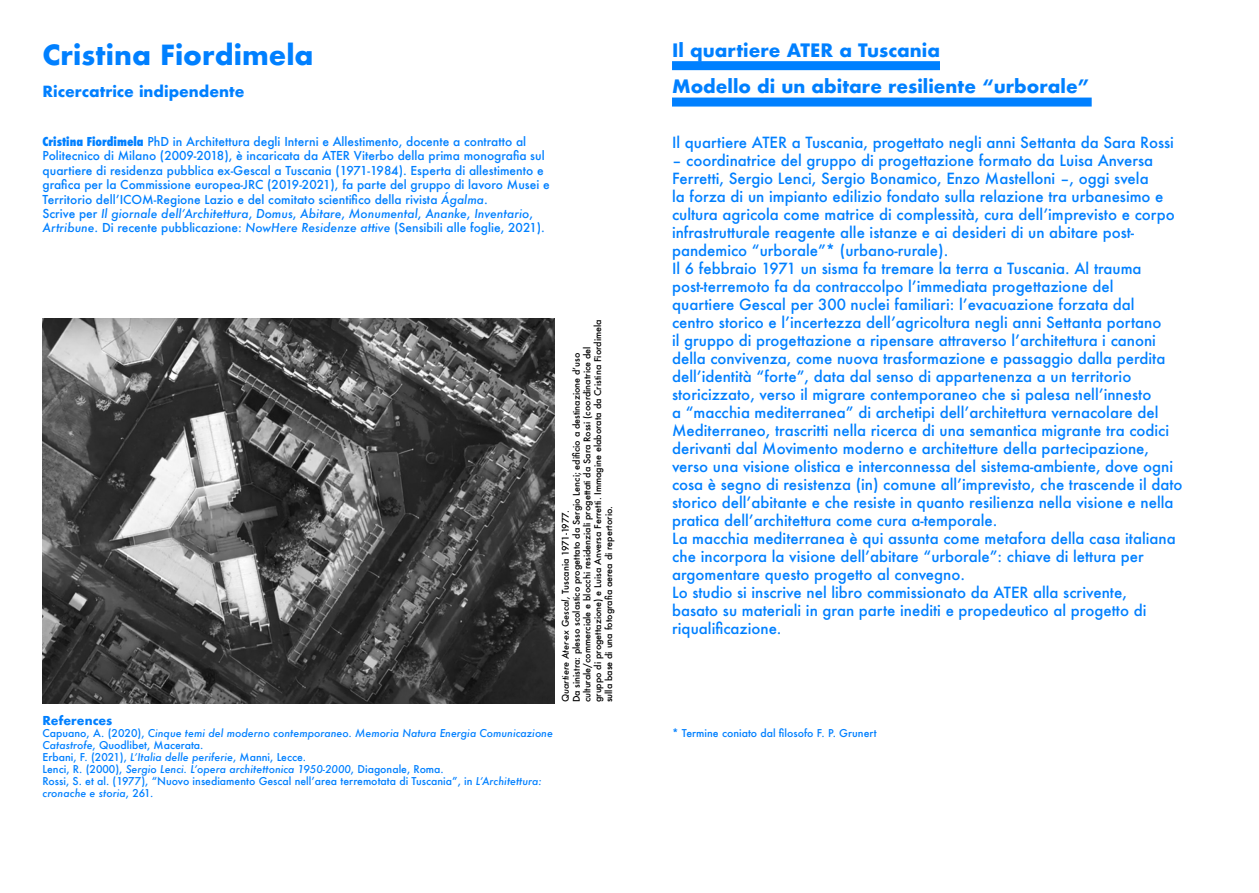
<style>
.page{position:relative;width:1259px;height:893px;background:#fff}
.page>*{position:absolute;margin:0;border:0;box-sizing:border-box;transform-origin:0 0}
.t1{font:700 27px "Futura";color:#0080ff}
.t2{font:700 18px "Futura";color:#0080ff}
.t3{font:500 15px/18px "Futura";color:#0080ff}
.t4{font:700 15px "Futura";color:#0080ff}
.t5{font:500 12px/14.4px "Futura";color:#0080ff}
.t6{font:italic 500 12px/14.4px "Futura";color:#0080ff}
.t7{font:700 12px "Futura";color:#0080ff}
.Di_default{font:500 10.5px/12px "Futura";color:#0080ff}
.t8{font:italic 500 10.5px/12px "Futura";color:#0080ff}
.t9{font:500 9px/10.8px "Futura";color:#000}
.t10{font:italic 500 9px "Futura";color:#000}
.s1{font-weight:800;font-stretch:condensed}
.s2{font-style:italic}
.s3{font-style:normal}
</style>
<div class="page">
<img style="left:43px;top:318px;width:511px;height:385px">
<div style="left:672px;top:61px;width:268px;height:9px;background:#0080ff"></div>
<div style="left:672px;top:98px;width:419px;height:9px;background:#0080ff"></div>
<p class="t1" style="left:43px;top:35px;width:272px">Cristina Fiordimela</p>
<p class="t4" style="left:43px;top:81px;width:203px">Ricercatrice indipendente</p>
<p class="t5" style="left:43px;top:134px;width:509px"><span class="s1">Cristina Fiordimela</span> PhD in Architettura degli Interni e Allestimento, docente a contratto al Politecnico di Milano (2009-2018), è incaricata da ATER Viterbo della prima monografia sul quartiere di residenza pubblica ex-Gescal a Tuscania (1971-1984). Esperta di allestimento e grafica per la Commissione europea-JRC (2019-2021), fa parte del gruppo di lavoro Musei e Territorio dell’ICOM-Regione Lazio e del comitato scientifico della rivista <span class="s2">Ágalma</span>.</p>
<p class="t6" style="left:43px;top:206px;width:504px"><span class="s3">Scrive per</span> Il giornale dell’Architettura<span class="s3">,</span> Domus<span class="s3">,</span> Abitare<span class="s3">,</span> Monumental<span class="s3">,</span> Ananke<span class="s3">,</span> Inventario<span class="s3">,<br></span>Artribune<span class="s3">. Di recente pubblicazione:</span> NowHere Residenze attive <span class="s3">(Sensibili alle foglie, 2021).</span></p>
<p class="t7" style="left:43px;top:712px;width:71px">References</p>
<p class="t8" style="left:43px;top:727px;width:512px"><span class="s3">Capuano, A. (2020),</span> Cinque temi del moderno contemporaneo. Memoria Natura Energia Comunicazione<br>Catastrofe<span class="s3">, Quodlibet, Macerata.</span></p>
<p class="Di_default" style="left:43px;top:751px;width:265px">Erbani, F. (2021), <span class="s2">L’Italia delle periferie</span>, Manni, Lecce.</p>
<p class="t8" style="left:43px;top:763px;width:403px"><span class="s3">Lenci, R. (2000),</span> Sergio Lenci. L’opera architettonica 1950-2000<span class="s3">, Diagonale, Roma.</span></p>
<p class="Di_default" style="left:43px;top:775px;width:500px">Rossi, S. et al. (1977), “Nuovo insediamento Gescal nell’area terremotata di Tuscania”, in <span class="s2">L’Architettura: cronache e storia</span>, 261.</p>
<p class="t9" style="left:571px;top:702px;width:384px;rotate:-90deg">Da sinistra: plesso scolastico progettato da Sergio Lenci; edificio a destinazione d’uso culturale/commerciale e blocchi residenziali progettati da Sara Rossi (coordinatrice del gruppo di progettazione) e Luisa Anversa Ferretti. Immagine elaborata da Cristina Fiordimela sulla base di una fotografia aerea di repertorio.</p>
<p class="t10" style="left:559px;top:702px;width:193px;rotate:-90deg">Quartiere Ater-ex Gescal, <span class="s3">Tuscania 1971-1977.</span></p>
<p class="t2" style="left:672px;top:38px;width:269px">Il quartiere ATER a Tuscania</p>
<p class="t2" style="left:672px;top:74px;width:419px">Modello di un abitare resiliente “urborale”</p>
<p class="t3" style="left:672px;top:134px;width:503px">Il quartiere ATER a Tuscania, progettato negli anni Settanta da Sara Rossi</p>
<p class="t3" style="left:672px;top:152px;width:504px">– coordinatrice del gruppo di progettazione formato da Luisa Anversa Ferretti, Sergio Lenci, Sergio Bonamico, Enzo Mastelloni –, oggi svela<br>la forza di un impianto edilizio fondato sulla relazione tra urbanesimo e cultura agricola come matrice di complessità, cura dell’imprevisto e corpo infrastrutturale reagente alle istanze e ai desideri di un abitare post&shy;pandemico “urborale”* (urbano-rurale).</p>
<p class="t3" style="left:672px;top:260px;width:512px">Il 6 febbraio 1971 un sisma fa tremare la terra a Tuscania. Al trauma post-terremoto fa da contraccolpo l’immediata progettazione del<br>quartiere Gescal per 300 nuclei familiari: l’evacuazione forzata dal<br>centro storico e l’incertezza dell’agricoltura negli anni Settanta portano<br>il gruppo di progettazione a ripensare attraverso l’architettura i canoni della convivenza, come nuova trasformazione e passaggio dalla perdita dell’identità “forte”, data dal senso di appartenenza a un territorio storicizzato, verso il migrare contemporaneo che si palesa nell’innesto<br>a “macchia mediterranea” di archetipi dell’architettura vernacolare del Mediterraneo, trascritti nella ricerca di una semantica migrante tra codici derivanti dal Movimento moderno e architetture della partecipazione, verso una visione olistica e interconnessa del sistema-ambiente, dove ogni cosa è segno di resistenza (in) comune all’imprevisto, che trascende il dato storico dell’abitante e che resiste in quanto resilienza nella visione e nella pratica dell’architettura come cura a-temporale.</p>
<p class="t3" style="left:672px;top:530px;width:505px">La macchia mediterranea è qui assunta come metafora della casa italiana che incorpora la visione dell’abitare “urborale”: chiave di lettura per argomentare questo progetto al convegno.</p>
<p class="t3" style="left:672px;top:584px;width:476px">Lo studio si inscrive nel libro commissionato da ATER alla scrivente, basato su materiali in gran parte inediti e propedeutico al progetto di riqualificazione.</p>
<p class="Di_default" style="left:672px;top:727px;width:206px">* Termine coniato dal filosofo F. P. Grunert</p>
</div>
